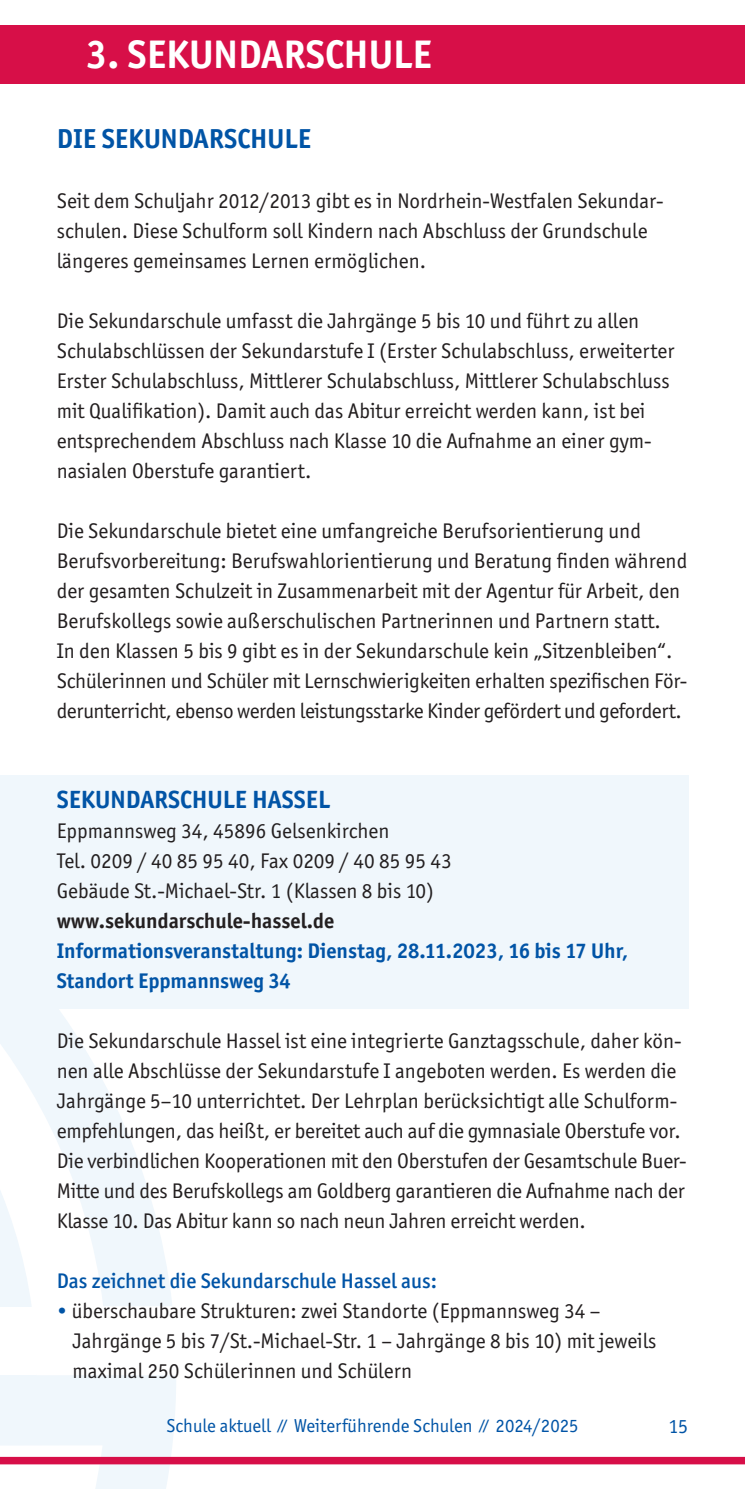
<style>
.page{position:relative;width:745px;height:1489px;background:#fff}
.page>*{position:absolute;margin:0;border:0;box-sizing:border-box;transform-origin:0 0}
.t1{font:700 40px "Officina Sans ITC Std";color:#fff}
.t2{font:700 27.5px "Officina Sans ITC Std";color:#0154a6}
.t3{font:700 25px "Officina Sans ITC Std";color:#0154a6}
.t4{font:21.25px/30px "Officina Sans ITC Std";color:#231f20}
.t5{font:700 21.25px/30px "Officina Sans ITC Std";color:#0154a6}
.t6{font:500 21.25px "Officina Sans ITC Std";color:#0154a6}
.t7{font:700 21.25px "Officina Sans ITC Std";color:#231f20}
.t8{font:20px "Officina Sans ITC Std";color:#0154a6}
.t9{font:18.75px "Officina Sans ITC Std";color:#0154a6}
.s1{color:#0154a6}
</style>
<div class="page">
<div style="left:0;top:774px;width:687px;height:234px;background:#f0f7fc"></div>
<svg style="left:0;top:774px;width:176px;height:714px;fill:#f0f7fc"></svg>
<div style="left:0;top:25px;width:744px;height:58px;background:#d70f48"></div>
<div style="left:0;top:1456px;width:744px;height:8px;background:#d70f48"></div>
<h1 class="t1" style="left:86px;top:40px;width:347px">3. SEKUNDARSCHULE</h1>
<p class="t2" style="left:57px;top:129px;width:255px">DIE SEKUNDARSCHULE</p>
<p class="t4" style="left:57px;top:187px;width:608px">Seit dem Schuljahr 2012/2013 gibt es in nordrhein-Westfalen Sekundar&shy;schulen. Diese Schulform soll Kindern nach Abschluss der Grundschule längeres gemeinsames Lernen ermöglichen.</p>
<p class="t4" style="left:57px;top:307px;width:619px">Die Sekundarschule umfasst die Jahrgänge 5 bis 10 und führt zu allen Schulabschlüssen der Sekundarstufe I (Erster Schulabschluss, erweiterter Erster Schulabschluss, Mittlerer Schulabschluss, Mittlerer Schulabschluss mit Qualifikation). Damit auch das Abitur erreicht werden kann, ist bei entsprechendem Abschluss nach Klasse 10 die Aufnahme an einer gym&shy;nasialen Oberstufe garantiert.</p>
<p class="t4" style="left:57px;top:517px;width:631px">Die Sekundarschule bietet eine umfangreiche Berufsorientierung und Berufsvorbereitung: Berufswahlorientierung und Beratung finden während der gesamten Schulzeit in Zusammenarbeit mit der Agentur für Arbeit, den Berufskollegs sowie außerschulischen Partnerinnen und Partnern statt.<br>In den Klassen 5 bis 9 gibt es in der Sekundarschule kein „Sitzenbleiben“.<br>Schülerinnen und Schüler mit Lernschwierigkeiten erhalten spezifischen För&shy;derunterricht, ebenso werden leistungsstarke Kinder gefördert und gefordert.</p>
<p class="t3" style="left:57px;top:790px;width:274px">SEKUNDARSCHULE HASSEL</p>
<p class="t4" style="left:57px;top:817px;width:396px">Eppmannsweg 34, 45896 Gelsenkirchen<br>Tel. 0209 / 40 85 95 40, Fax 0209 / 40 85 95 43<br>Gebäude St.-Michael-Str. 1 (Klassen 8 bis 10)</p>
<p class="t7" style="left:57px;top:913px;width:279px">www.sekundarschule-hassel.de</p>
<p class="t5" style="left:57px;top:937px;width:572px">Informationsveranstaltung: Dienstag, 28.11.2023, 16 bis 17 Uhr,<br>Standort Eppmannsweg 34</p>
<p class="t4" style="left:57px;top:1027px;width:631px">Die Sekundarschule Hassel ist eine integrierte Ganztagsschule, daher kön&shy;nen alle Abschlüsse der Sekundarstufe I angeboten werden. Es werden die Jahrgänge 5–10 unterrichtet. Der Lehrplan berücksichtigt alle Schulform&shy;empfehlungen, das heißt, er bereitet auch auf die gymnasiale Oberstufe vor.<br>Die verbindlichen Kooperationen mit den Oberstufen der Gesamtschule Buer-Mitte und des Berufskollegs am Goldberg garantieren die Aufnahme nach der Klasse 10. Das Abitur kann so nach neun Jahren erreicht werden.</p>
<p class="t6" style="left:57px;top:1273px;width:381px">Das zeichnet die Sekundarschule Hassel aus:</p>
<p class="t4" style="left:72px;top:1297px;width:585px;text-indent:-16px"><span class="s1">•</span> überschaubare Strukturen: zwei Standorte (Eppmannsweg 34 –<br>Jahrgänge 5 bis 7/St.-Michael-Str. 1 – Jahrgänge 8 bis 10) mit jeweils maximal 250 Schülerinnen und Schülern</p>
<p class="t9" style="left:166px;top:1418px;width:413px">Schule aktuell ⁄⁄ Weiterführende Schulen ⁄⁄ 2024/2025</p>
<p class="t8" style="left:668px;top:1418px;width:21px">15</p>
</div>
